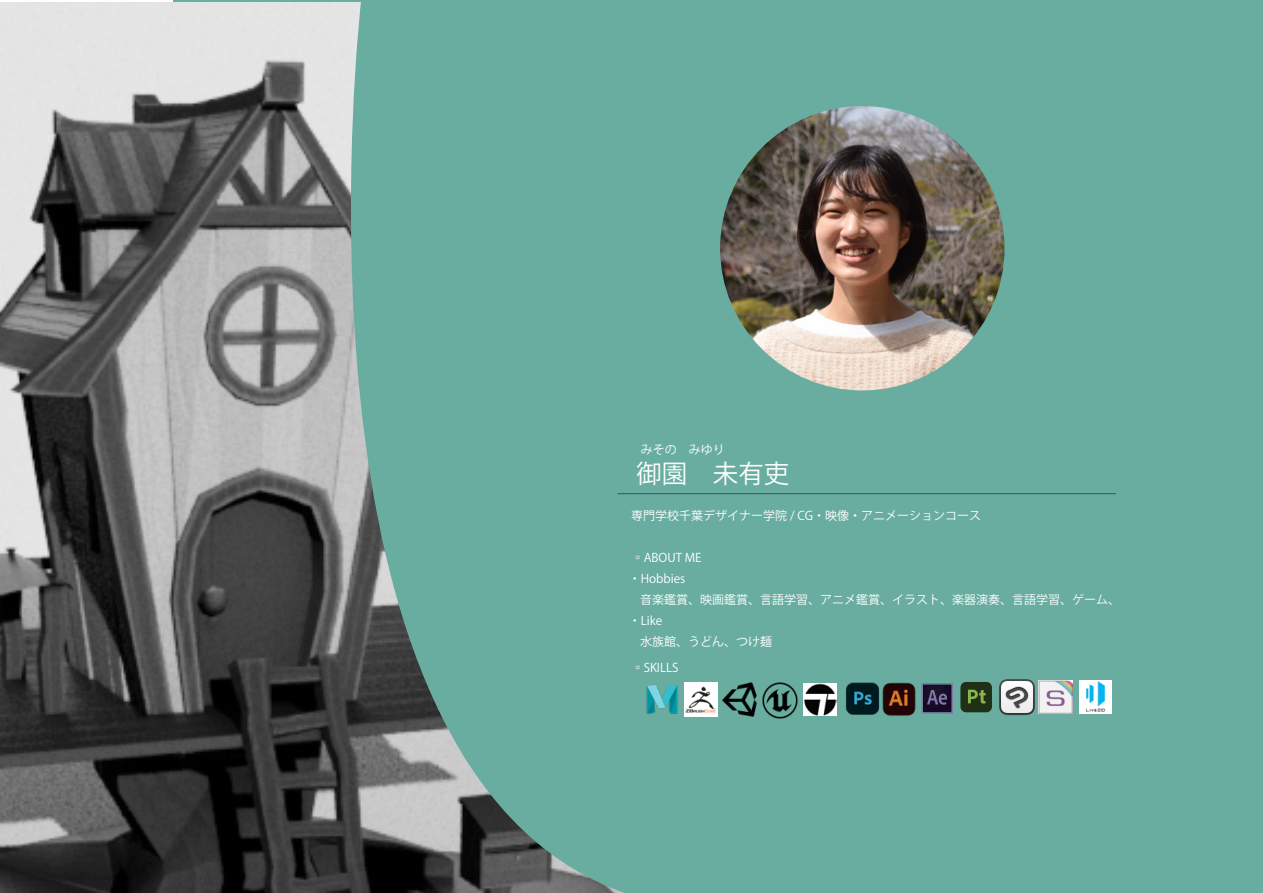
<style>
.page{position:relative;width:1263px;height:893px;background:#fff}
.page>*{position:absolute;margin:0;border:0;box-sizing:border-box;transform-origin:0 0}
.t1{font:25.5px "Koz Go Pr 6 N";color:#fcfdfd}
.t2{font:12px/21px "Koz Go Pr 6 N";color:#fff}
.t3{font:12px "Koz Go Pr 6 N";color:#fcfdfd}
</style>
<div class="page">
<div style="left:173px;top:0;width:1089px;height:893px;background:#69ada0"></div>
<img style="left:999px;top:679px;width:40px;height:37px">
<img style="left:646px;top:685px;width:32px;height:29px">
<img style="left:684px;top:682px;width:34px;height:34px">
<img style="left:882px;top:682px;width:34px;height:34px">
<img style="left:846px;top:682px;width:34px;height:33px">
<svg style="left:921px;top:683px;width:32px;height:31px"></svg>
<div style="left:960px;top:682px;width:32px;height:30px;background:#203016;border-radius:6px"></div>
<svg style="left:968px;top:690px;width:18px;height:13px"></svg>
<img style="left:720px;top:106px;width:284px;height:284px;border-radius:142px">
<hr style="left:618px;top:493px;width:498px;height:1px;background:#2e5a4c">
<img style="left:0;top:2px;width:625px;height:891px">
<img style="left:722px;top:682px;width:35px;height:35px">
<img style="left:1079px;top:680px;width:33px;height:33px">
<img style="left:803px;top:683px;width:33px;height:32px">
<img style="left:762px;top:682px;width:36px;height:37px">
<img style="left:1039px;top:680px;width:33px;height:34px">
<p class="t3" style="left:641px;top:442px;width:85px">みその　みゆり</p>
<h1 class="t1" style="left:636px;top:459px;width:155px">御園　未有吏</h1>
<p class="t2" style="left:631px;top:505px;width:352px">専門学校千葉デザイナー学院 / CG・映像・アニメーションコース</p>
<p class="t2" style="left:629px;top:547px;width:74px">▫ABOUT ME・Hobbies</p>
<p class="t2" style="left:640px;top:589px;width:481px">音楽鑑賞、映画鑑賞、言語学習、アニメ鑑賞、イラスト、楽器演奏、言語学習、ゲーム、</p>
<p class="t2" style="left:629px;top:610px;width:35px">・Like</p>
<p class="t2" style="left:640px;top:631px;width:133px">水族館、うどん、つけ麺</p>
<p class="t2" style="left:632px;top:657px;width:48px">▫SKILLS</p>
</div>
